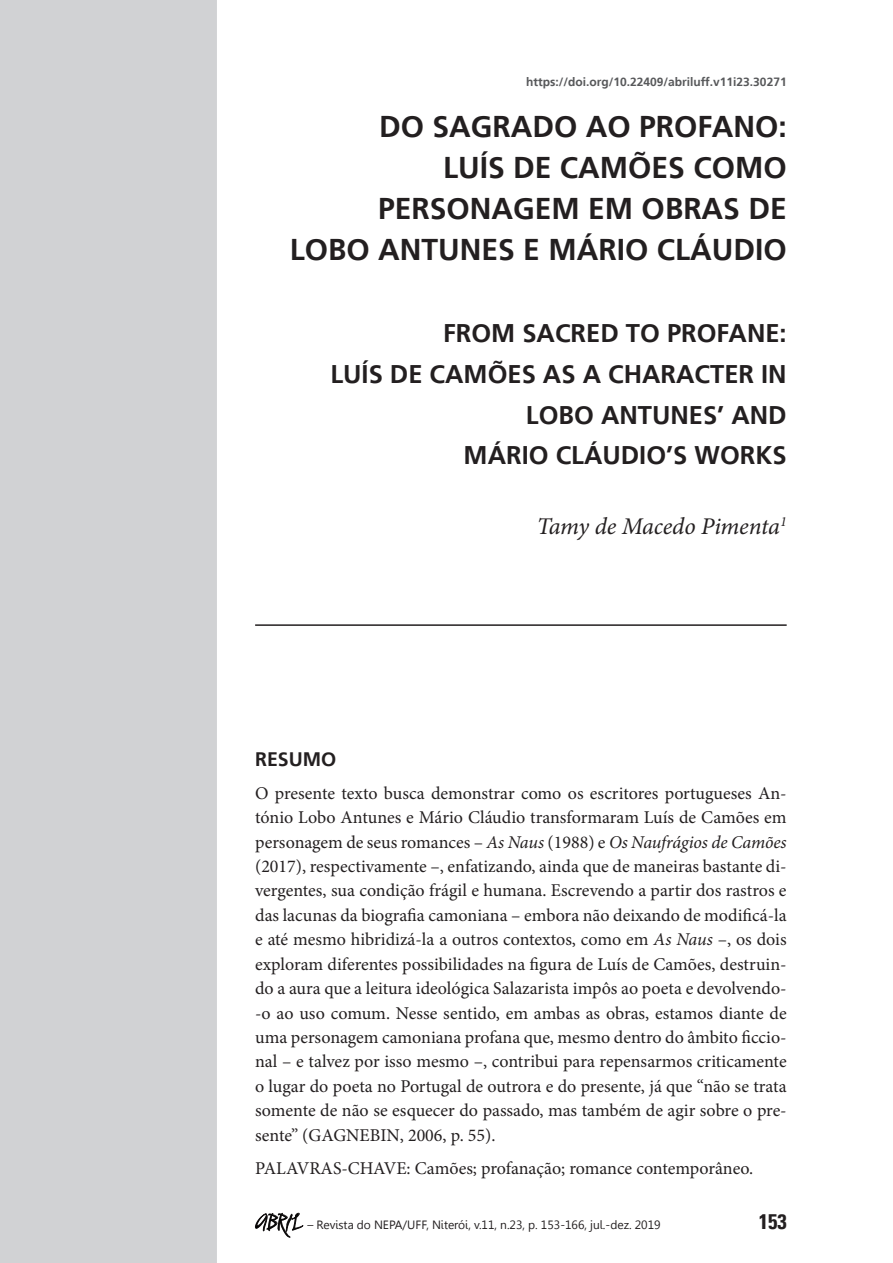
<style>
.page{position:relative;width:893px;height:1263px;background:#fff}
.page>*{position:absolute;margin:0;border:0;box-sizing:border-box;transform-origin:0 0}
.t1{font:700 30px/41px "Frutiger LT";color:#231f20;text-align:right}
.t2{font:700 25.5px/41px "Frutiger LT";color:#231f20;text-align:right}
.t3{font:italic 24px "Minion Pro";letter-spacing:-.005em;color:#231f20}
.t4{font:700 condensed 21px "Univers LT";color:#231f20}
.t5{font:700 19.5px "Frutiger LT";color:#231f20}
.t6{font:18px/24.5px "Minion Pro";color:#231f20;text-align:justify}
.t7{font:12px "Gisha";color:#231f20}
.t8{font:700 12px "Frutiger LT";color:#57585a}
.s1{font-style:italic}
.s2{font-family:"Dali";font-size:18px;color:#000}
</style>
<div class="page">
<div style="left:1px;top:0;width:216px;height:1263px;background:#d1d2d4"></div>
<svg style="left:255px;top:1212px;width:49px;height:26px"></svg>
<svg style="left:0;top:0;width:1px;height:1263px"></svg>
<hr style="left:255px;top:624px;width:532px;height:2px;background:#231f20">
<p class="t8" style="left:526px;top:74px;width:262px">https://doi.org/10.22409/abriluff.v11i23.30271</p>
<h1 class="t1" style="left:290px;top:106px;width:498px">DO SAGRADO AO PROFANO:<br>LUÍS DE CAMÕES COMO<br>PERSONAGEM EM OBRAS DE<br>LOBO ANTUNES E MÁRIO CLÁUDIO</h1>
<h2 class="t2" style="left:330px;top:312px;width:458px">FROM SACRED TO PROFANE:<br>LUÍS DE CAMÕES AS A CHARACTER IN<br>LOBO ANTUNES’ AND<br>MÁRIO CLÁUDIO’S WORKS</h2>
<h3 class="t3" style="left:537px;top:510px;width:251px">Tamy de Macedo Pimenta<sup>1</sup></h3>
<p class="t5" style="left:255px;top:747px;width:83px">RESUMO</p>
<p class="t6" style="left:255px;top:781px;width:533px">O presente texto busca demonstrar como os escritores portugueses An&shy;tónio Lobo Antunes e Mário Cláudio transformaram Luís de Camões em personagem de seus romances – <span class="s1">As Naus</span> (1988) e <span class="s1">Os Naufrágios de Camões </span>(2017), respectivamente –, enfatizando, ainda que de maneiras bastante di&shy;vergentes, sua condição frágil e humana. Escrevendo a partir dos rastros e das lacunas da biografia camoniana – embora não deixando de modificá-la e até mesmo hibridizá-la a outros contextos, como em <span class="s1">As Naus</span> –, os dois exploram diferentes possibilidades na figura de Luís de Camões, destruin&shy;do a aura que a leitura ideológica Salazarista impôs ao poeta e devolvendo--o ao uso comum. Nesse sentido, em ambas as obras, estamos diante de uma personagem camoniana profana que, mesmo dentro do âmbito ficcio&shy;nal – e talvez por isso mesmo –, contribui para repensarmos criticamente o lugar do poeta no Portugal de outrora e do presente, já que “não se trata somente de não se esquecer do passado, mas também de agir sobre o pre&shy;sente” (GAGNEBIN, 2006, p. 55).</p>
<p class="t6" style="left:255px;top:1156px;width:500px">PALAVRAS-CHAVE: Camões; profanação; romance contemporâneo.</p>
<p class="t7" style="left:255px;top:1217px;width:407px"><span class="s2">ABRIL</span> – Revista do NEPA/UFF, Niterói, v.11, n.23, p. 153-166, jul.-dez. 2019</p>
<p class="t4" style="left:759px;top:1208px;width:29px">153</p>
</div>
